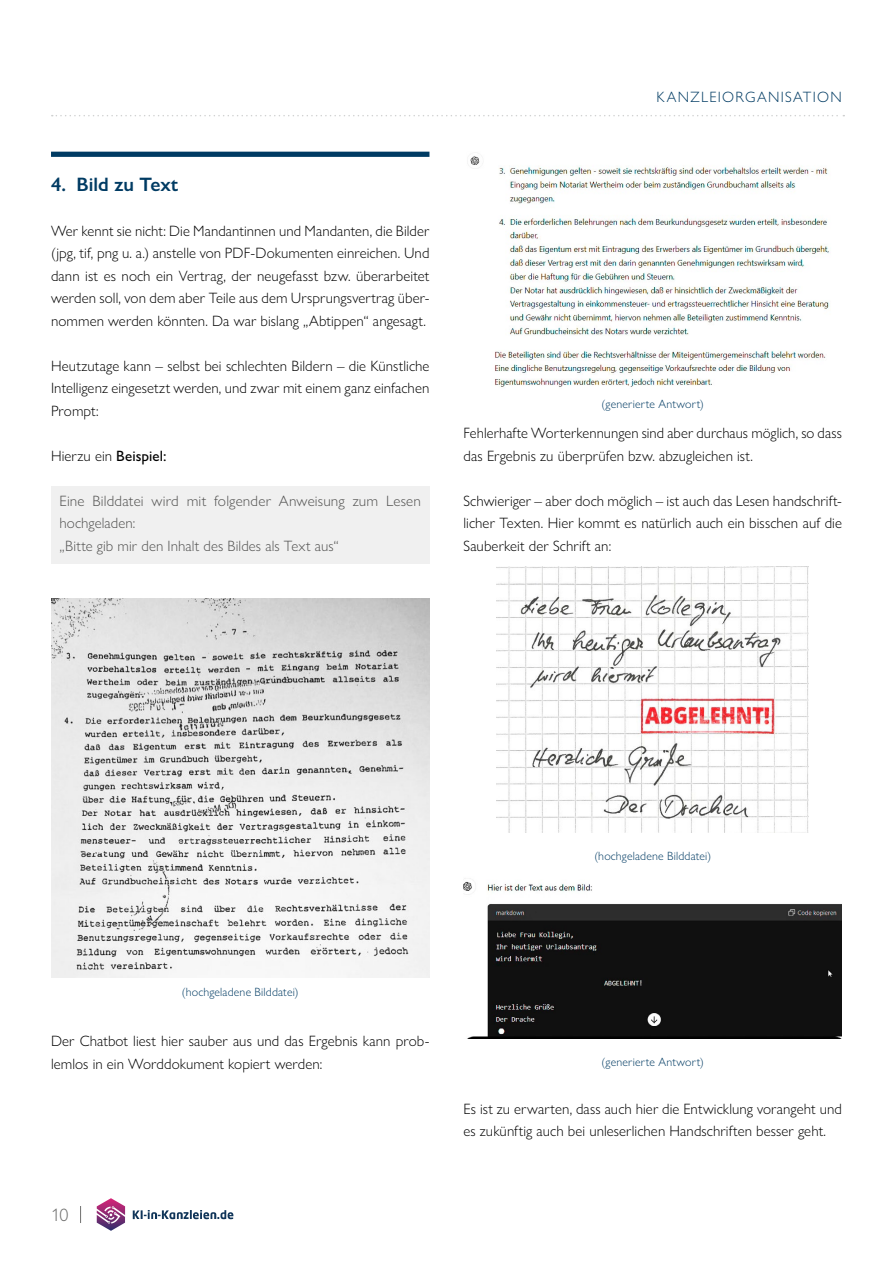
<style>
.page{position:relative;width:893px;height:1263px;background:#fff}
.page>*{position:absolute;margin:0;border:0;box-sizing:border-box;transform-origin:0 0}
.h2_ZwischenU{font:600 19.5px "Gill Sans Nova";color:#003b63}
.t1{font:300 18px "Gill Sans Nova";color:#6f6f6e}
.t2{font:300 15px/22.5px "Gill Sans Nova";letter-spacing:.005em;color:#000;text-align:justify}
.Kasten_grau{font:300 15px/22.5px "Gill Sans Nova";letter-spacing:.01em;color:#515150}
.Kasten_grau_last{font:300 15px "Gill Sans Nova";letter-spacing:.005em;color:#515150}
.t3{font:300 15px "Gill Sans Nova";color:#003b63}
.BU_redaktionell{font:300 12px "Gill Sans Nova";letter-spacing:.015em;color:#003b63}
.s1{font-weight:500}
</style>
<div class="page">
<svg style="left:52px;top:115px;width:792px;height:1px"></svg>
<svg style="left:80px;top:1206px;width:1px;height:17px"></svg>
<img style="left:97px;top:1198px;width:28px;height:33px">
<svg style="left:106px;top:1207px;width:10px;height:16px"></svg>
<svg style="left:133px;top:1210px;width:100px;height:9px"></svg>
<div style="left:51px;top:152px;width:378px;height:5px;background:#003b63"></div>
<div style="left:51px;top:486px;width:378px;height:55px;background:#f0f0f0"></div>
<div style="left:51px;top:531px;width:378px;height:32px;background:#f0f0f0"></div>
<img style="left:51px;top:599px;width:378px;height:378px">
<img style="left:470px;top:156px;width:360px;height:231px">
<img style="left:497px;top:567px;width:311px;height:265px">
<img style="left:463px;top:878px;width:379px;height:161px">
<p class="h2_ZwischenU" style="left:51px;top:172px;width:129px">4. Bild zu Text</p>
<p class="t2" style="left:51px;top:219px;width:380px">Wer kennt sie nicht: Die Mandantinnen und Mandanten, die Bilder (jpg, tif, png u. a.) anstelle von PDF-Dokumenten einreichen. Und dann ist es noch ein Vertrag, der neugefasst bzw. überarbeitet werden soll, von dem aber Teile aus dem Ursprungsvertrag über&shy;nommen werden könnten. Da war bislang „Abtippen“ angesagt.</p>
<p class="t2" style="left:51px;top:354px;width:380px">Heutzutage kann – selbst bei schlechten Bildern – die Künstliche Intelligenz eingesetzt werden, und zwar mit einem ganz einfachen Prompt:</p>
<p class="t2" style="left:51px;top:444px;width:117px">Hierzu ein <span class="s1">Beispiel:</span></p>
<p class="Kasten_grau" style="left:60px;top:489px;width:363px">Eine Bilddatei wird mit folgender Anweisung zum Lesen hochgeladen:</p>
<p class="Kasten_grau_last" style="left:60px;top:537px;width:281px">„Bitte gib mir den Inhalt des Bildes als Text aus“</p>
<p class="t3" style="left:657px;top:88px;width:21px">Kanzleiorganisation</p>
<p class="BU_redaktionell" style="left:602px;top:396px;width:104px">(generierte Antwort)</p>
<p class="t2" style="left:463px;top:422px;width:380px">Fehlerhafte Worterkennungen sind aber durchaus möglich, so dass das Ergebnis zu überprüfen bzw. abzugleichen ist.</p>
<p class="t2" style="left:463px;top:489px;width:380px">Schwieriger – aber doch möglich – ist auch das Lesen handschrift&shy;licher Texten. Hier kommt es natürlich auch ein bisschen auf die Sauberkeit der Schrift an:</p>
<p class="BU_redaktionell" style="left:594px;top:849px;width:118px">(hochgeladene Bilddatei)</p>
<p class="BU_redaktionell" style="left:182px;top:985px;width:118px">(hochgeladene Bilddatei)</p>
<p class="t2" style="left:51px;top:1029px;width:380px">Der Chatbot liest hier sauber aus und das Ergebnis kann prob&shy;lemlos in ein Worddokument kopiert werden:</p>
<p class="t1" style="left:51px;top:1204px;width:19px">10</p>
<p class="BU_redaktionell" style="left:602px;top:1054px;width:104px">(generierte Antwort)</p>
<p class="t2" style="left:463px;top:1097px;width:380px">Es ist zu erwarten, dass auch hier die Entwicklung vorangeht und es zukünftig auch bei unleserlichen Handschriften besser geht.</p>
</div>
